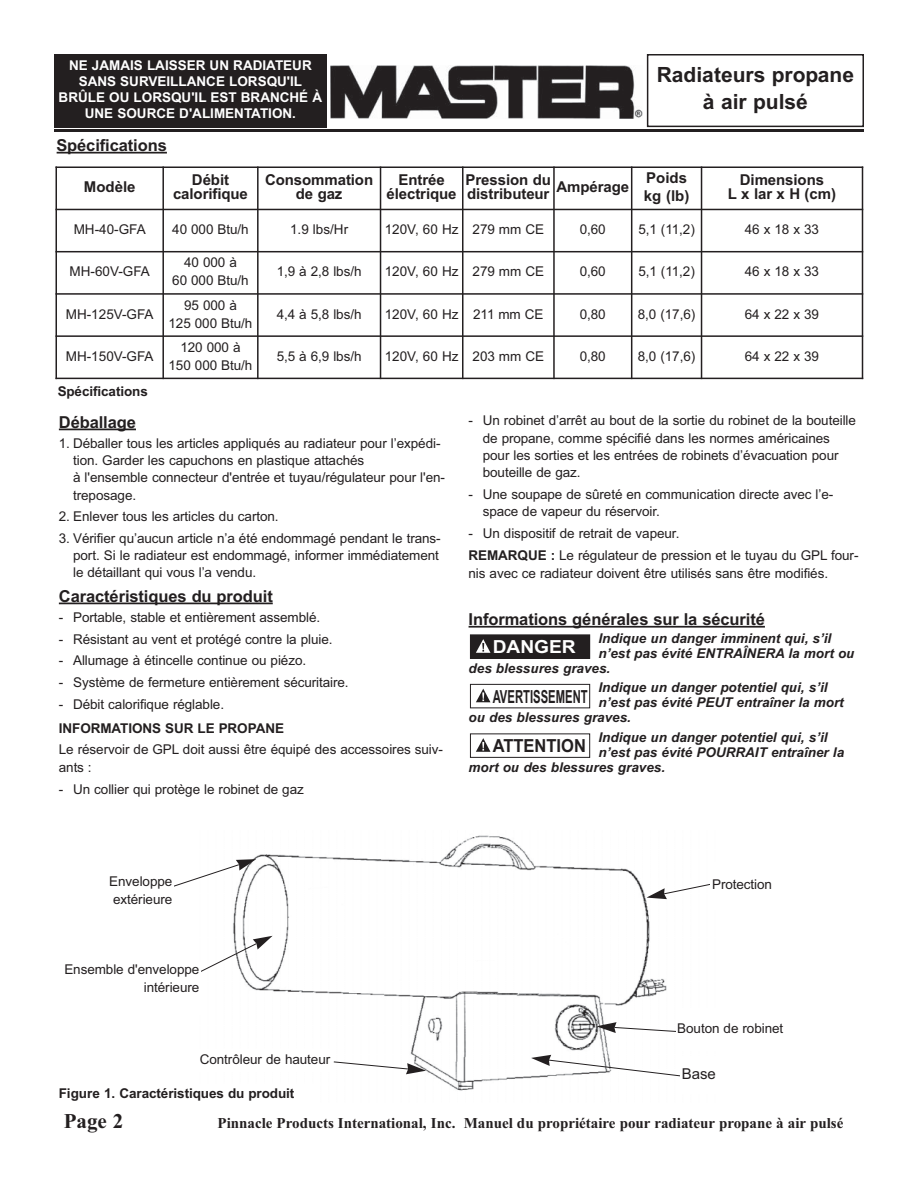
<style>
.page{position:relative;width:918px;height:1188px;background:#fff}
.page>*{position:absolute;margin:0;border:0;box-sizing:border-box;transform-origin:0 0}
.t1{font:700 21px/27px "Arial";color:#231f20;text-align:center}
.t2{font:700 21px "Times New Roman";color:#231f20}
.t3{font:20.25px "Arial";color:#231f20}
.t4{font:700 18px "Arial";color:#231f20;scale:.63 1}
.t5{font:700 18px "Arial";color:#231f20;scale:.92 1}
.t6{font:700 18px "Arial";color:#fff;scale:1.07 1}
.t7{font:700 16.5px "Arial";letter-spacing:-.005em;color:#231f20}
.t8{font:700 15px/13.5px "Arial";letter-spacing:-.005em;color:#231f20;text-align:center}
.t9{font:700 15px "Times New Roman";color:#231f20}
.t10{font:15px "Arial";color:#231f20}
.t11{font:13.5px/17.2px "Arial";letter-spacing:-.005em;color:#231f20}
.t12{font:italic 700 13.5px "Arial";color:#231f20}
.t13{font:700 13.5px/16.2px "Arial";color:#fff;text-align:center}
.t14{font:700 13.5px "Arial";letter-spacing:-.005em;color:#231f20}
.s1{font-weight:700}
</style>
<div class="page">
<hr style="left:59px;top:429px;width:77px;height:1px;background:#231f20">
<hr style="left:59px;top:603px;width:214px;height:1px;background:#231f20">
<hr style="left:469px;top:626px;width:296px;height:2px;background:#231f20">
<div style="left:470px;top:734px;width:120px;height:24px;border:1px solid #231f20"></div>
<svg style="left:476px;top:738px;width:15px;height:14px"></svg>
<div style="left:470px;top:684px;width:120px;height:24px;border:1px solid #231f20"></div>
<svg style="left:476px;top:689px;width:15px;height:13px"></svg>
<div style="left:470px;top:635px;width:120px;height:23px;background:#231f20"></div>
<div style="left:470px;top:635px;width:120px;height:24px;border:1px solid #231f20"></div>
<svg style="left:476px;top:639px;width:15px;height:14px"></svg>
<hr style="left:57px;top:152px;width:110px;height:2px;background:#231f20">
<img style="left:233px;top:835px;width:434px;height:256px">
<svg style="left:647px;top:883px;width:63px;height:16px"></svg>
<svg style="left:597px;top:1022px;width:79px;height:11px"></svg>
<svg style="left:333px;top:1061px;width:93px;height:13px"></svg>
<svg style="left:201px;top:936px;width:72px;height:47px"></svg>
<svg style="left:174px;top:859px;width:82px;height:29px"></svg>
<svg style="left:531px;top:1055px;width:149px;height:22px"></svg>
<div style="left:57px;top:1084px;width:262px;height:20px;background:#fff"></div>
<hr style="left:56px;top:378px;width:807px;height:1px;background:#231f20">
<hr style="left:56px;top:335px;width:807px;height:2px;background:#231f20">
<hr style="left:56px;top:293px;width:807px;height:2px;background:#231f20">
<hr style="left:56px;top:251px;width:807px;height:1px;background:#231f20">
<hr style="left:56px;top:209px;width:807px;height:1px;background:#231f20">
<hr style="left:56px;top:167px;width:807px;height:1px;background:#231f20">
<hr style="left:862px;top:167px;width:1px;height:212px;background:#231f20">
<hr style="left:701px;top:167px;width:1px;height:212px;background:#231f20">
<hr style="left:631px;top:167px;width:1px;height:212px;background:#231f20">
<hr style="left:553px;top:167px;width:2px;height:212px;background:#231f20">
<hr style="left:462px;top:167px;width:2px;height:212px;background:#231f20">
<hr style="left:380px;top:167px;width:1px;height:212px;background:#231f20">
<hr style="left:257px;top:167px;width:2px;height:212px;background:#231f20">
<hr style="left:162px;top:167px;width:2px;height:212px;background:#231f20">
<hr style="left:56px;top:167px;width:1px;height:212px;background:#231f20">
<div style="left:157px;top:1049px;width:175px;height:22px;background:#fff"></div>
<div style="left:647px;top:54px;width:217px;height:73px;border:2px solid #231f20"></div>
<hr style="left:54px;top:129px;width:810px;height:3px;background:#231f20">
<div style="left:54px;top:54px;width:273px;height:73px;background:#231f20"></div>
<img style="left:331px;top:66px;width:311px;height:52px">
<p class="t13" style="left:59px;top:58px;width:265px">NE JAMAIS LAISSER UN RADIATEUR<br>SANS SURVEILLANCE LORSQU'IL<br>BRÛLE OU LORSQU'IL EST BRANCHÉ À<br>UNE SOURCE D'ALIMENTATION.</p>
<p class="t7" style="left:57px;top:139px;width:112px">Spécifications</p>
<h1 class="t1" style="left:657px;top:64px;width:199px">Radiateurs propane à air pulsé</h1>
<p class="t8" style="left:84px;top:182px;width:53px">Modèle</p>
<p class="t8" style="left:173px;top:175px;width:76px">Débit calorifique</p>
<p class="t8" style="left:265px;top:175px;width:110px">Consommation de gaz</p>
<p class="t8" style="left:387px;top:175px;width:72px">Entrée électrique</p>
<p class="t8" style="left:466px;top:175px;width:87px;text-align:left">Pression du distributeur</p>
<p class="t8" style="left:556px;top:182px;width:74px">Ampérage</p>
<p class="t8" style="left:644px;top:170px;width:47px;line-height:18px;text-align:left">Poids kg (lb)</p>
<p class="t8" style="left:728px;top:175px;width:110px">Dimensions<br>L x lar x H (cm)</p>
<p class="t11" style="left:74px;top:222px;width:74px">MH-40-GFA</p>
<p class="t11" style="left:172px;top:222px;width:78px">40 000 Btu/h</p>
<p class="t11" style="left:290px;top:222px;width:60px">1.9 lbs/Hr</p>
<p class="t11" style="left:385px;top:222px;width:161px">120V, 60 Hz 279 mm CE</p>
<p class="t11" style="left:580px;top:222px;width:28px">0,60</p>
<p class="t11" style="left:638px;top:222px;width:58px">5,1 (11,2)</p>
<p class="t11" style="left:745px;top:222px;width:76px">46 x 18 x 33</p>
<p class="t11" style="left:70px;top:264px;width:82px">MH-60V-GFA</p>
<p class="t11" style="left:172px;top:255px;width:78px;line-height:18px;text-align:center">40 000 à<br>60 000 Btu/h</p>
<p class="t11" style="left:277px;top:264px;width:86px">1,9 à 2,8 lbs/h</p>
<p class="t11" style="left:385px;top:264px;width:161px">120V, 60 Hz 279 mm CE</p>
<p class="t11" style="left:580px;top:264px;width:28px">0,60</p>
<p class="t11" style="left:638px;top:264px;width:58px">5,1 (11,2)</p>
<p class="t11" style="left:745px;top:264px;width:76px">46 x 18 x 33</p>
<p class="t11" style="left:66px;top:306px;width:89px">MH-125V-GFA</p>
<p class="t11" style="left:169px;top:297px;width:85px;line-height:18px;text-align:center">95 000 à<br>125 000 Btu/h</p>
<p class="t11" style="left:277px;top:306px;width:86px">4,4 à 5,8 lbs/h</p>
<p class="t11" style="left:385px;top:306px;width:160px">120V, 60 Hz 211 mm CE</p>
<p class="t11" style="left:580px;top:306px;width:28px">0,80</p>
<p class="t11" style="left:638px;top:306px;width:59px">8,0 (17,6)</p>
<p class="t11" style="left:745px;top:306px;width:76px">64 x 22 x 39</p>
<p class="t11" style="left:66px;top:349px;width:89px">MH-150V-GFA</p>
<p class="t11" style="left:169px;top:339px;width:85px;line-height:18px;text-align:center">120 000 à<br>150 000 Btu/h</p>
<p class="t11" style="left:277px;top:349px;width:86px">5,5 à 6,9 lbs/h</p>
<p class="t11" style="left:385px;top:349px;width:161px">120V, 60 Hz 203 mm CE</p>
<p class="t11" style="left:580px;top:349px;width:28px">0,80</p>
<p class="t11" style="left:638px;top:349px;width:59px">8,0 (17,6)</p>
<p class="t11" style="left:745px;top:349px;width:76px">64 x 22 x 39</p>
<p class="t14" style="left:58px;top:386px;width:92px">Spécifications</p>
<p class="t7" style="left:59px;top:416px;width:79px">Déballage</p>
<p class="t11" style="left:73px;top:436px;width:373px;text-indent:-14px">1. Déballer tous les articles appliqués au radiateur pour l’expédi&shy;tion. Garder les capuchons en plastique attachés<br>à l'ensemble connecteur d'entrée et tuyau/régulateur pour l'en&shy;treposage.</p>
<p class="t11" style="left:59px;top:509px;width:221px">2. Enlever tous les articles du carton.</p>
<p class="t11" style="left:73px;top:531px;width:369px;text-indent:-14px">3. Vérifier qu’aucun article n’a été endommagé pendant le trans&shy;port. Si le radiateur est endommagé, informer immédiatement le détaillant qui vous l’a vendu.</p>
<p class="t7" style="left:59px;top:590px;width:215px">Caractéristiques du produit</p>
<p class="t11" style="left:59px;top:610px;width:263px">- Portable, stable et entièrement assemblé.</p>
<p class="t11" style="left:59px;top:631px;width:275px">- Résistant au vent et protégé contre la pluie.</p>
<p class="t11" style="left:59px;top:653px;width:249px">- Allumage à étincelle continue ou piézo.</p>
<p class="t11" style="left:59px;top:675px;width:291px">- Système de fermeture entièrement sécuritaire.</p>
<p class="t11" style="left:59px;top:697px;width:167px">- Débit calorifique réglable.</p>
<p class="t14" style="left:59px;top:723px;width:227px">INFORMATIONS SUR LE PROPANE</p>
<p class="t11" style="left:59px;top:741px;width:386px;line-height:18px">Le réservoir de GPL doit aussi être équipé des accessoires suiv&shy;ants :</p>
<p class="t11" style="left:59px;top:781px;width:247px">- Un collier qui protège le robinet de gaz</p>
<p class="t11" style="left:483px;top:413px;width:375px;text-indent:-14px">- Un robinet d’arrêt au bout de la sortie du robinet de la bouteille de propane, comme spécifié dans les normes américaines pour les sorties et les entrées de robinets d’évacuation pour bouteille de gaz.</p>
<p class="t11" style="left:483px;top:487px;width:352px;text-indent:-14px">- Une soupape de sûreté en communi cation directe avec l’e&shy;space de vapeur du réservoir.</p>
<p class="t11" style="left:469px;top:523px;width:392px;line-height:22.5px">- Un dispositif de retrait de vapeur.<br><span class="s1">REMARQUE :</span> Le régulateur de pression et le tuyau du GPL four-</p>
<p class="t11" style="left:469px;top:566px;width:361px">nis avec ce radiateur doivent être utilisés sans être modifiés.</p>
<p class="t7" style="left:469px;top:613px;width:298px">Informations générales sur la sécurité</p>
<p class="t12" style="left:598px;top:633px;width:234px">Indique un danger imminent qui, s’il</p>
<p class="t12" style="left:598px;top:648px;width:258px">n’est pas évité ENTRAÎNERA la mort ou</p>
<p class="t12" style="left:469px;top:663px;width:143px">des blessures graves.</p>
<p class="t12" style="left:598px;top:683px;width:231px">Indique un danger potentiel qui, s’il</p>
<p class="t12" style="left:598px;top:698px;width:247px">n’est pas évité PEUT entraîner la mort</p>
<p class="t12" style="left:469px;top:713px;width:164px">ou des blessures graves.</p>
<p class="t12" style="left:598px;top:732px;width:231px">Indique un danger potentiel qui, s’il</p>
<p class="t12" style="left:598px;top:747px;width:247px">n’est pas évité POURRAIT entraîner la</p>
<p class="t12" style="left:469px;top:762px;width:198px">mort ou des blessures graves.</p>
<h3 class="t6" style="left:493px;top:640px;width:79px">DANGER</h3>
<h3 class="t4" style="left:493px;top:690px;width:152px">AVERTISSEMENT</h3>
<h3 class="t5" style="left:493px;top:739px;width:103px">ATTENTION</h3>
<p class="t11" style="left:109px;top:873px;width:65px;line-height:18px">Enveloppe extérieure</p>
<h2 class="t3" style="left:162px;top:881px;width:6px">l</h2>
<p class="t11" style="left:64px;top:961px;width:137px;line-height:18px;text-align:right">Ensemble d'enveloppe intérieure</p>
<h2 class="t3" style="left:185px;top:969px;width:6px">l</h2>
<h2 class="t3" style="left:175px;top:1052px;width:153px">Height Controller</h2>
<p class="t11" style="left:200px;top:1052px;width:132px">Contrôleur de hauteur</p>
<p class="t14" style="left:59px;top:1088px;width:237px">Figure 1. Caractéristiques du produit</p>
<h2 class="t3" style="left:722px;top:875px;width:58px">Guard</h2>
<p class="t11" style="left:712px;top:877px;width:62px">Protection</p>
<p class="t11" style="left:677px;top:1021px;width:108px">Bouton de robinet</p>
<p class="t10" style="left:682px;top:1069px;width:36px">Base</p>
<h2 class="t3" style="left:696px;top:1069px;width:48px">Base</h2>
<h1 class="t2" style="left:64px;top:1114px;width:61px">Page 2</h1>
<p class="t9" style="left:218px;top:1118px;width:627px">Pinnacle Products International, Inc. Manuel du propriétaire pour radiateur propane à air pulsé</p>
</div>
